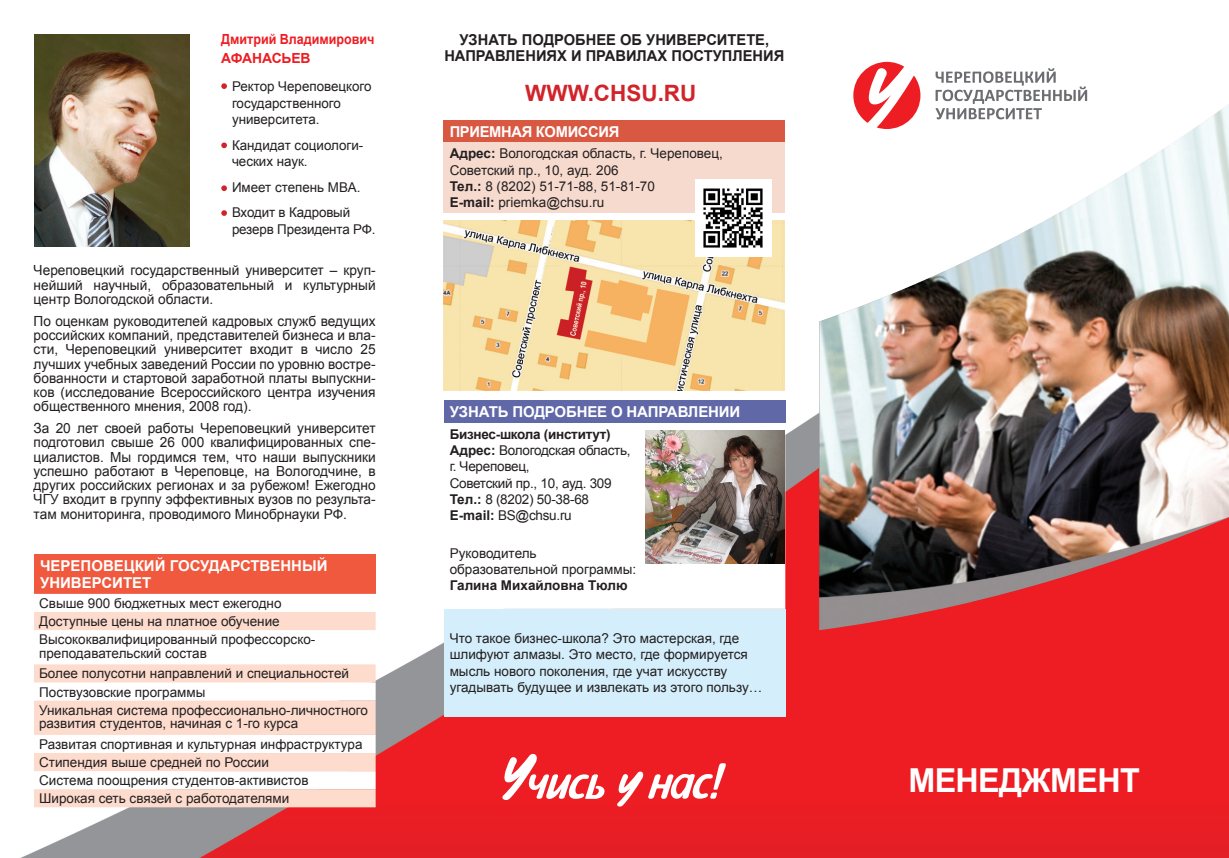
<style>
.page{position:relative;width:1229px;height:858px;background:#fff}
.page>*{position:absolute;margin:0;border:0;box-sizing:border-box;transform-origin:0 0}
.t1{font:700 33px "Arial";letter-spacing:-.02em;color:#fff}
.t2{font:700 22.5px "Arial";color:#d1232a}
.t3{font:700 15px "Arial";letter-spacing:-.01em;color:#fff}
.t4{font:700 15px "Arial";color:#231f20}
.t5{font:13.95px/14.2px "Arial";color:#231f20;text-align:justify}
.t6{font:700 13.95px "Arial";color:#ee1d23;scale:.9 1}
.t7{font:700 13.95px "Arial";color:#ee1d23}
.t8{font:13.5px/16.2px "Arial";color:#231f20}
.t9{font:13.5px "Arial";letter-spacing:-.02em;color:#231f20}
.t10{font:700 13.5px "Arial";letter-spacing:-.015em;color:#231f20}
.s1{font-weight:700}
</style>
<div class="page">
<img style="left:20px;top:61px;width:1209px;height:797px">
<svg style="left:853px;top:62px;width:67px;height:42px"></svg>
<svg style="left:936px;top:68px;width:151px;height:36px"></svg>
<svg style="left:500px;top:751px;width:106px;height:51px"></svg>
<svg style="left:615px;top:763px;width:111px;height:45px"></svg>
<div style="left:444px;top:120px;width:341px;height:23px;background:#d95842"></div>
<div style="left:444px;top:143px;width:341px;height:70px;background:#f7dace"></div>
<img style="left:444px;top:220px;width:340px;height:170px">
<img style="left:819px;top:104px;width:410px;height:526px">
<div style="left:34px;top:554px;width:342px;height:40px;background:#f0593e"></div>
<svg style="left:34px;top:594px;width:342px;height:18px"></svg>
<svg style="left:34px;top:612px;width:342px;height:195px;fill:#fddcce"></svg>
<img style="left:34px;top:34px;width:156px;height:212px">
<svg style="left:221px;top:83px;width:6px;height:6px"></svg>
<svg style="left:221px;top:142px;width:6px;height:6px"></svg>
<svg style="left:221px;top:185px;width:6px;height:6px"></svg>
<svg style="left:221px;top:210px;width:6px;height:6px"></svg>
<img style="left:695px;top:180px;width:76px;height:76px">
<div style="left:444px;top:400px;width:341px;height:23px;background:#6168a7"></div>
<svg style="left:444px;top:423px;width:341px;height:186px"></svg>
<div style="left:444px;top:609px;width:341px;height:107px;background:#d4effb"></div>
<img style="left:646px;top:431px;width:138px;height:133px">
<p class="t6" style="left:221px;top:30px;width:172px">Дмитрий Владимирович</p>
<p class="t7" style="left:221px;top:49px;width:91px">АФАНАСЬЕВ</p>
<p class="t8" style="left:232px;top:78px;width:141px">Ректор Череповецкого</p>
<p class="t8" style="left:232px;top:95px;width:110px">государственного</p>
<p class="t8" style="left:232px;top:111px;width:89px">университета.</p>
<p class="t8" style="left:232px;top:137px;width:133px">Кандидат социологи&shy;ческих наук.</p>
<p class="t8" style="left:232px;top:179px;width:130px">Имеет степень MBA.</p>
<p class="t8" style="left:232px;top:204px;width:120px">Входит в Кадровый</p>
<p class="t8" style="left:232px;top:221px;width:145px">резерв Президента РФ.</p>
<p class="t5" style="left:34px;top:263px;width:344px">Череповецкий государственный университет – круп&shy;нейший научный, образовательный и культурный центр Вологодской области.</p>
<p class="t5" style="left:34px;top:314px;width:344px">По оценкам руководителей кадровых служб ведущих российских компаний, представителей бизнеса и вла&shy;сти, Череповецкий университет входит в число 25 лучших учебных заведений России по уровню востре&shy;бованности и стартовой заработной платы выпускни&shy;ков (исследование Всероссийского центра изучения общественного мнения, 2008 год).</p>
<p class="t5" style="left:34px;top:421px;width:344px">За 20 лет своей работы Череповецкий университет подготовил свыше 26 000 квалифицированных спе&shy;циалистов. Мы гордимся тем, что наши выпускники успешно работают в Череповце, на Вологодчине, в других российских регионах и за рубежом! Ежегодно ЧГУ входит в группу эффективных вузов по результа&shy;там мониторинга, проводимого Минобрнауки РФ.</p>
<p class="t3" style="left:40px;top:556px;width:289px">ЧЕРЕПОВЕЦКИЙ ГОСУДАРСТВЕННЫЙ</p>
<p class="t3" style="left:40px;top:572px;width:113px">УНИВЕРСИТЕТ</p>
<p class="t8" style="left:39px;top:595px;width:244px">Свыше 900 бюджетных мест ежегодно</p>
<p class="t8" style="left:39px;top:613px;width:242px">Доступные цены на платное обучение</p>
<p class="t8" style="left:39px;top:632px;width:278px;line-height:13.5px">Высококвалифицированный профессорско&shy;преподавательский состав</p>
<p class="t8" style="left:39px;top:665px;width:311px">Более полусотни направлений и специальностей</p>
<p class="t8" style="left:39px;top:684px;width:168px">Поствузовские программы</p>
<p class="t8" style="left:39px;top:703px;width:331px;line-height:13.5px">Уникальная система профессионально-личностного развития студентов, начиная с 1-го курса</p>
<p class="t8" style="left:39px;top:736px;width:325px">Развитая спортивная и культурная инфраструктура</p>
<p class="t8" style="left:39px;top:754px;width:231px">Стипендия выше средней по России</p>
<p class="t8" style="left:39px;top:772px;width:271px">Система поощрения студентов-активистов</p>
<p class="t8" style="left:39px;top:790px;width:252px">Широкая сеть связей с работодателями</p>
<p class="t4" style="left:459px;top:30px;width:311px">УЗНАТЬ ПОДРОБНЕЕ ОБ УНИВЕРСИТЕТЕ,</p>
<p class="t4" style="left:444px;top:46px;width:341px">НАПРАВЛЕНИЯХ И ПРАВИЛАХ ПОСТУПЛЕНИЯ</p>
<p class="t2" style="left:525px;top:78px;width:173px">WWW.CHSU.RU</p>
<p class="t3" style="left:450px;top:121px;width:171px">ПРИЕМНАЯ КОМИССИЯ</p>
<p class="t8" style="left:450px;top:146px;width:275px"><span class="s1">Адрес:</span> Вологодская область, г. Череповец,</p>
<p class="t8" style="left:450px;top:162px;width:170px">Советский пр., 10, ауд. 206</p>
<p class="t8" style="left:450px;top:178px;width:207px"><span class="s1">Тел.:</span> 8 (8202) 51-71-88, 51-81-70</p>
<p class="t8" style="left:450px;top:194px;width:156px"><span class="s1">E-mail:</span> priemka@chsu.ru</p>
<p class="t3" style="left:450px;top:402px;width:292px">УЗНАТЬ ПОДРОБНЕЕ О НАПРАВЛЕНИИ</p>
<p class="t10" style="left:450px;top:425px;width:162px">Бизнес-школа (институт)</p>
<p class="t9" style="left:450px;top:441px;width:182px"><span class="s1">Адрес:</span> Вологодская область,</p>
<p class="t9" style="left:450px;top:458px;width:81px">г. Череповец,</p>
<p class="t9" style="left:450px;top:474px;width:163px">Советский пр., 10, ауд. 309</p>
<p class="t9" style="left:450px;top:490px;width:141px"><span class="s1">Тел.:</span> 8 (8202) 50-38-68</p>
<p class="t8" style="left:450px;top:507px;width:124px"><span class="s1">E-mail:</span> BS@chsu.ru</p>
<p class="t8" style="left:450px;top:545px;width:88px">Руководитель</p>
<p class="t8" style="left:450px;top:561px;width:188px">образовательной программы:</p>
<p class="t10" style="left:450px;top:576px;width:179px">Галина Михайловна Тюлю</p>
<p class="t8" style="left:450px;top:630px;width:314px">Что такое бизнес-школа? Это мастерская, где шлифуют алмазы. Это место, где формируется мысль нового поколения, где учат искусству угадывать будущее и извлекать из этого пользу…</p>
<p class="t1" style="left:908px;top:758px;width:233px">МЕНЕДЖМЕНТ</p>
</div>
